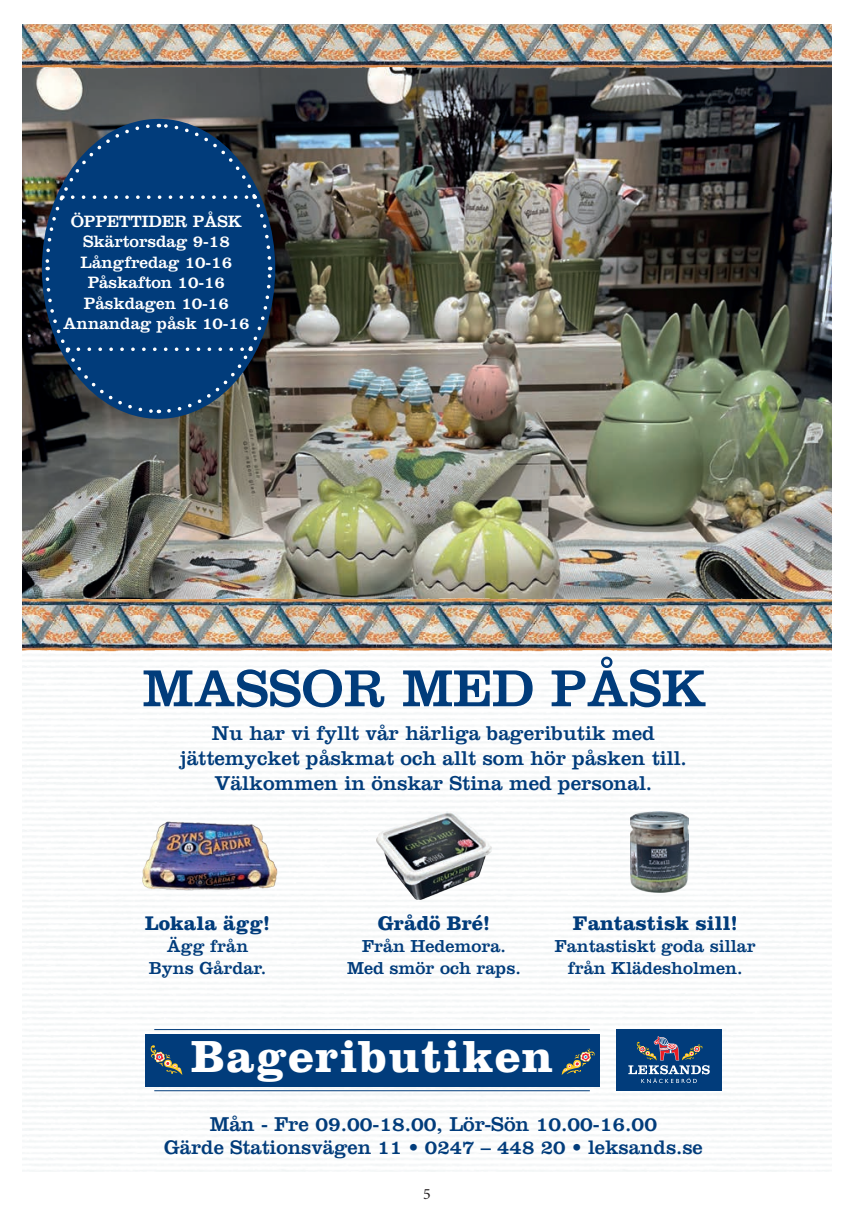
<style>
.page{position:relative;width:854px;height:1216px;background:#fff}
.page>*{position:absolute;margin:0;border:0;box-sizing:border-box;transform-origin:0 0}
.t1{font:53.9px "Clarendon";color:#013c7b}
.t2{font:700 46.73px "Clarendon";letter-spacing:.025em;color:#fff}
.t3{font:20.82px/24.8px "Clarendon";color:#013c7b;text-align:center}
.t4{font:700 20.47px "Clarendon";color:#013c7b}
.t5{font:20.3px "Clarendon";color:#013c7b}
.t6{font:18.03px/21.5px "Clarendon";color:#013c7b;text-align:center}
.t7{font:17.15px/20.5px "Clarendon";color:#fff;text-align:center}
.t8{font:15.75px "Minion Pro";color:#231f20}
</style>
<div class="page">
<img style="left:22px;top:665px;width:809px;height:506px">
<img style="left:22px;top:80px;width:809px;height:509px">
<div style="left:145px;top:1033px;width:454px;height:53px;background:#013c7b"></div>
<hr style="left:154px;top:1090px;width:435px;height:1px;background:#013c7b">
<hr style="left:154px;top:1029px;width:435px;height:1px;background:#013c7b">
<svg style="left:150px;top:1045px;width:32px;height:29px"></svg>
<svg style="left:561px;top:1048px;width:33px;height:26px"></svg>
<div style="left:616px;top:1029px;width:105px;height:62px;background:#013c7b"></div>
<svg style="left:628px;top:1036px;width:81px;height:46px"></svg>
<img style="left:376px;top:811px;width:115px;height:88px">
<img style="left:22px;top:24px;width:809px;height:56px">
<img style="left:22px;top:589px;width:809px;height:73px">
<img style="left:630px;top:811px;width:58px;height:81px">
<svg style="left:44px;top:122px;width:229px;height:293px;background:#113f70"></svg>
<img style="left:143px;top:821px;width:134px;height:69px">
<p class="t7" style="left:63px;top:210px;width:188px">ÖPPETTIDER PÅSK<br>Skärtorsdag 9-18<br>Långfredag 10-16<br>Påskafton 10-16<br>Påskdagen 10-16<br>Annandag påsk 10-16</p>
<p class="t1" style="left:142px;top:656px;width:565px">MASSOR MED PÅSK</p>
<p class="t3" style="left:180px;top:720px;width:508px">Nu har vi fyllt vår härliga bageributik med jättemycket påskmat och allt som hör påsken till.<br>Välkommen in önskar Stina med personal.</p>
<p class="t4" style="left:145px;top:911px;width:126px">Lokala ägg!</p>
<p class="t6" style="left:149px;top:934px;width:119px">Ägg från<br>Byns Gårdar.</p>
<p class="t4" style="left:378px;top:911px;width:114px">Grådö Bré!</p>
<p class="t6" style="left:347px;top:934px;width:175px">Från Hedemora.<br>Med smör och raps.</p>
<p class="t4" style="left:572px;top:911px;width:166px">Fantastisk sill!</p>
<p class="t6" style="left:554px;top:934px;width:202px">Fantastiskt goda sillar från Klädesholmen.</p>
<p class="t2" style="left:191px;top:1028px;width:363px">Bageributiken</p>
<p class="t3" style="left:210px;top:1110px;width:448px">Mån - Fre 09.00-18.00, Lör-Sön 10.00-16.00</p>
<p class="t5" style="left:164px;top:1134px;width:540px">Gärde Stationsvägen 11 • 0247 – 448 20 • leksands.se</p>
<p class="t8" style="left:423px;top:1183px;width:9px">5</p>
</div>
